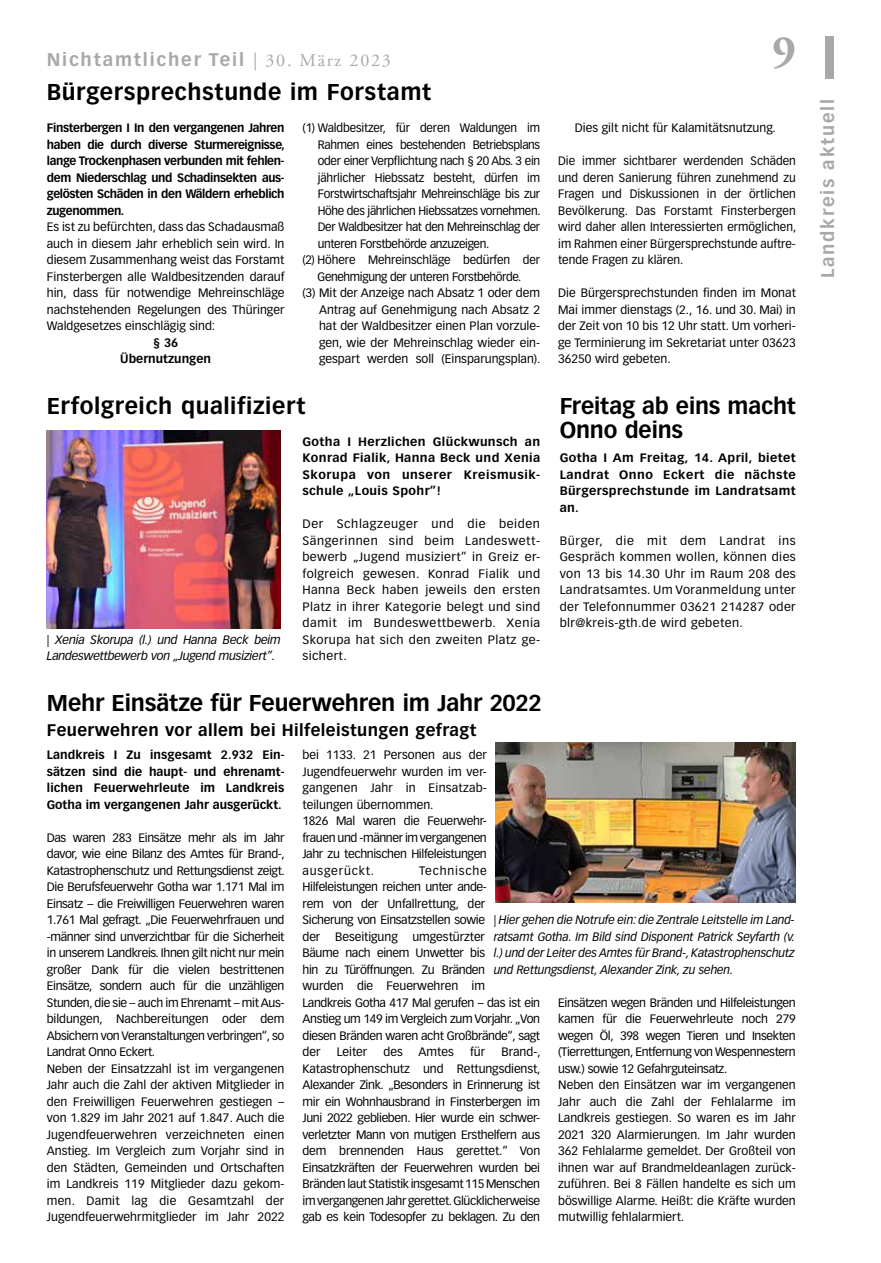
<style>
.page{position:relative;width:881px;height:1263px;background:#fff}
.page>*{position:absolute;margin:0;border:0;box-sizing:border-box;transform-origin:0 0}
.t1{font:700 45px "Adobe Garamond Pro";color:#a8a8a7}
.t2{font:700 22.5px/24px "Vectora LT Pro";letter-spacing:.005em;color:#000}
.t3{font:700 22.5px "Vectora LT Pro";letter-spacing:.025em;color:#000}
.t4{font:700 18px "Vectora LT Pro";letter-spacing:.1em;color:#a8a8a7}
.t5{font:700 16.5px "Vectora LH";letter-spacing:.025em;color:#000}
.t6{font:12px/16.5px "Vectora LT Pro";letter-spacing:-.015em;color:#000;text-align:justify}
.t7{font:700 12px/16.5px "Vectora LT Pro";letter-spacing:.015em;color:#000;text-align:justify}
.t8{font:italic 12px/16.5px "Vectora LT Pro";letter-spacing:-.02em;color:#000}
.s1{font-family:"Adobe Garamond Pro";font-weight:400}
</style>
<div class="page">
<div style="left:825px;top:36px;width:8px;height:43px;background:#a8a8a7"></div>
<img style="left:47px;top:430px;width:234px;height:198px">
<img style="left:495px;top:743px;width:300px;height:160px">
<h3 class="t4" style="left:47px;top:49px;width:345px">Nichtamtlicher Teil <span class="s1">| 30. März 2023</span></h3>
<h2 class="t3" style="left:47px;top:78px;width:386px">Bürgersprechstunde im Forstamt</h2>
<p class="t7" style="left:47px;top:120px;width:239px">Finsterbergen I In den vergangenen Jahren haben die durch diverse Sturmereignisse, lange Trockenphasen verbunden mit fehlen&shy;dem Niederschlag und Schadinsekten aus&shy;gelösten Schäden in den Wäldern erheblich zugenommen.</p>
<p class="t6" style="left:47px;top:219px;width:239px">Es ist zu befürchten, dass das Schadausmaß auch in diesem Jahr erheblich sein wird. In diesem Zusammenhang weist das Forstamt Finsterbergen alle Waldbesitzenden darauf hin, dass für notwendige Mehreinschläge nachstehenden Regelungen des Thüringer Waldgesetzes einschlägig sind:</p>
<p class="t7" style="left:120px;top:334px;width:92px;text-align:center">§ 36<br>Übernutzungen</p>
<p class="t6" style="left:302px;top:120px;width:239px">(1) Waldbesitzer, für deren Waldungen im</p>
<p class="t6" style="left:318px;top:136px;width:224px">Rahmen eines bestehenden Betriebsplans</p>
<p class="t6" style="left:318px;top:153px;width:224px">oder einer Verpflichtung nach § 20 Abs. 3 ein</p>
<p class="t6" style="left:318px;top:169px;width:224px">jährlicher Hiebssatz besteht, dürfen im</p>
<p class="t6" style="left:318px;top:186px;width:224px">Forstwirtschaftsjahr Mehreinschläge bis zur</p>
<p class="t6" style="left:318px;top:202px;width:224px">Höhe des jährlichen Hiebssatzes vornehmen.</p>
<p class="t6" style="left:318px;top:219px;width:224px">Der Waldbesitzer hat den Mehreinschlag der</p>
<p class="t6" style="left:318px;top:235px;width:173px">unteren Forstbehörde anzuzeigen.</p>
<p class="t6" style="left:302px;top:252px;width:239px">(2) Höhere Mehreinschläge bedürfen der</p>
<p class="t6" style="left:317px;top:268px;width:205px">Genehmigung der unteren Forstbehörde.</p>
<p class="t6" style="left:302px;top:285px;width:239px">(3) Mit der Anzeige nach Absatz 1 oder dem</p>
<p class="t6" style="left:319px;top:301px;width:222px">Antrag auf Genehmigung nach Absatz 2</p>
<p class="t6" style="left:319px;top:318px;width:222px">hat der Waldbesitzer einen Plan vorzule-</p>
<p class="t6" style="left:319px;top:334px;width:222px">gen, wie der Mehreinschlag wieder ein-</p>
<p class="t6" style="left:319px;top:351px;width:223px">gespart werden soll (Einsparungsplan).</p>
<h1 class="t1" style="left:772px;top:25px;width:25px">9</h1>
<p class="t6" style="left:574px;top:120px;width:202px">Dies gilt nicht für Kalamitätsnutzung.</p>
<p class="t6" style="left:558px;top:153px;width:239px">Die immer sichtbarer werdenden Schäden und deren Sanierung führen zunehmend zu Fragen und Diskussionen in der örtlichen Bevölkerung. Das Forstamt Finsterbergen wird daher allen Interessierten ermöglichen, im Rahmen einer Bürgersprechstunde auftre&shy;tende Fragen zu klären.</p>
<p class="t6" style="left:558px;top:285px;width:239px">Die Bürgersprechstunden finden im Monat Mai immer dienstags (2., 16. und 30. Mai) in der Zeit von 10 bis 12 Uhr statt. Um vorheri&shy;ge Terminierung im Sekretariat unter 03623<br>36250 wird gebeten.</p>
<h2 class="t3" style="left:47px;top:392px;width:260px">Erfolgreich qualifiziert</h2>
<h2 class="t2" style="left:559px;top:394px;width:237px">Freitag ab eins macht<br>Onno deins</h2>
<p class="t7" style="left:302px;top:433px;width:239px">Gotha I Herzlichen Glückwunsch an Konrad Fialik, Hanna Beck und Xenia Skorupa von unserer Kreismusik&shy;schule „Louis Spohr”!</p>
<p class="t6" style="left:302px;top:516px;width:239px">Der Schlagzeuger und die beiden Sängerinnen sind beim Landeswett&shy;bewerb „Jugend musiziert” in Greiz er&shy;folgreich gewesen. Konrad Fialik und Hanna Beck haben jeweils den ersten Platz in ihrer Kategorie belegt und sind damit im Bundeswettbewerb. Xenia Skorupa hat sich den zweiten Platz ge&shy;sichert.</p>
<p class="t7" style="left:559px;top:450px;width:237px">Gotha I Am Freitag, 14. April, bietet Landrat Onno Eckert die nächste Bürgersprechstunde im Landratsamt an.</p>
<p class="t6" style="left:559px;top:532px;width:237px">Bürger, die mit dem Landrat ins Gespräch kommen wollen, können dies von 13 bis 14.30 Uhr im Raum 208 des Landratsamtes. Um Voranmeldung unter der Telefonnummer 03621 214287 oder blr@kreis-gth.de wird gebeten.</p>
<p class="t8" style="left:47px;top:631px;width:235px">| Xenia Skorupa (l.) und Hanna Beck beim<br>Landeswettbewerb von „Jugend musiziert”.</p>
<h2 class="t2" style="left:47px;top:691px;width:496px">Mehr Einsätze für Feuerwehren im Jahr 2022</h2>
<h3 class="t5" style="left:47px;top:720px;width:431px">Feuerwehren vor allem bei Hilfeleistungen gefragt</h3>
<p class="t7" style="left:47px;top:747px;width:239px">Landkreis I Zu insgesamt 2.932 Ein&shy;sätzen sind die haupt- und ehrenamt&shy;lichen Feuerwehrleute im Landkreis Gotha im vergangenen Jahr ausgerückt.</p>
<p class="t6" style="left:47px;top:829px;width:239px;text-align:left">Das waren 283 Einsätze mehr als im Jahr davor, wie eine Bilanz des Amtes für Brand-, Katastrophenschutz und Rettungsdienst zeigt.<br>Die Berufsfeuerwehr Gotha war 1.171 Mal im Einsatz – die Freiwilligen Feuerwehren waren 1.761 Mal gefragt. „Die Feuerwehrfrauen und -männer sind unverzichtbar für die Sicherheit in unserem Landkreis. Ihnen gilt nicht nur mein großer Dank für die vielen bestrittenen Einsätze, sondern auch für die unzähligen Stunden, die sie – auch im Ehrenamt – mit Aus&shy;bildungen, Nachbereitungen oder dem Absichern von Veranstaltungen verbringen“, so Landrat Onno Eckert.<br>Neben der Einsatzzahl ist im vergangenen Jahr auch die Zahl der aktiven Mitglieder in den Freiwilligen Feuerwehren gestiegen – von 1.829 im Jahr 2021 auf 1.847. Auch die Jugendfeuerwehren verzeichneten einen Anstieg. Im Vergleich zum Vorjahr sind in den Städten, Gemeinden und Ortschaften im Landkreis 119 Mitglieder dazu gekom&shy;men. Damit lag die Gesamtzahl der Jugendfeuerwehrmitglieder im Jahr 2022</p>
<p class="t6" style="left:302px;top:747px;width:186px;text-align:left">bei 1133. 21 Personen aus der<br>Jugendfeuerwehr wurden im ver&shy;gangenen Jahr in Einsatzab&shy;teilungen übernommen.<br>1826 Mal waren die Feuerwehr&shy;frauen und -männer im vergangenen<br>Jahr zu technischen Hilfeleistungen ausgerückt.</p>
<p class="t6" style="left:302px;top:862px;width:239px;text-align:left;text-indent:116px">Technische<br>Hilfeleistungen reichen unter ande-<br>rem von der Unfallrettung, der<br>Sicherung von Einsatzstellen sowie<br>der Beseitigung umgestürzter<br>Bäume nach einem Unwetter bis<br>hin zu Türöffnungen. Zu Bränden<br>wurden die Feuerwehren im<br>Landkreis Gotha 417 Mal gerufen – das ist ein<br>Anstieg um 149 im Vergleich zum Vorjahr. „Von diesen Bränden waren acht Großbrände“, sagt der</p>
<p class="t8" style="left:493px;top:912px;width:303px;text-align:justify">| Hier gehen die Notrufe ein: die Zentrale Leitstelle im Land&shy;ratsamt Gotha. Im Bild sind Disponent Patrick Seyfarth (v. l.) und der Leiter des Amtes für Brand-, Katastrophenschutz und Rettungsdienst, Alexander Zink, zu sehen.</p>
<p class="t6" style="left:558px;top:994px;width:239px;text-align:left">Einsätzen wegen Bränden und Hilfeleistungen kamen für die Feuerwehrleute noch 279 wegen Öl, 398 wegen Tieren und Insekten (Tierrettungen, Entfernung von Wespennestern usw.) sowie 12 Gefahrguteinsatz.<br>Neben den Einsätzen war im vergangenen Jahr auch die Zahl der Fehlalarme im Landkreis gestiegen. So waren es im Jahr 2021 320 Alarmierungen. Im Jahr wurden 362 Fehlalarme gemeldet. Der Großteil von ihnen war auf Brandmeldeanlagen zurück&shy;zuführen. Bei 8 Fällen handelte es sich um böswillige Alarme. Heißt: die Kräfte wurden mutwillig fehlalarmiert.</p>
<p class="t6" style="left:336px;top:1044px;width:32px">Leiter</p>
<p class="t6" style="left:383px;top:1044px;width:21px">des</p>
<p class="t6" style="left:418px;top:1044px;width:37px">Amtes</p>
<p class="t6" style="left:470px;top:1044px;width:17px">für</p>
<p class="t6" style="left:302px;top:1044px;width:239px;text-indent:199px">Brand-, Katastrophenschutz und Rettungsdienst, Alexander Zink. „Besonders in Erinnerung ist mir ein Wohnhausbrand in Finsterbergen im Juni 2022 geblieben. Hier wurde ein schwer&shy;verletzter Mann von mutigen Ersthelfern aus dem brennenden Haus gerettet.“ Von Einsatzkräften der Feuerwehren wurden bei Bränden laut Statistik insgesamt 115 Menschen im vergangenen Jahr gerettet. Glücklicherweise gab es kein Todesopfer zu beklagen. Zu den</p>
<h3 class="t4" style="left:816px;top:278px;width:181px;rotate:-90deg">Landkreis aktuell</h3>
</div>
